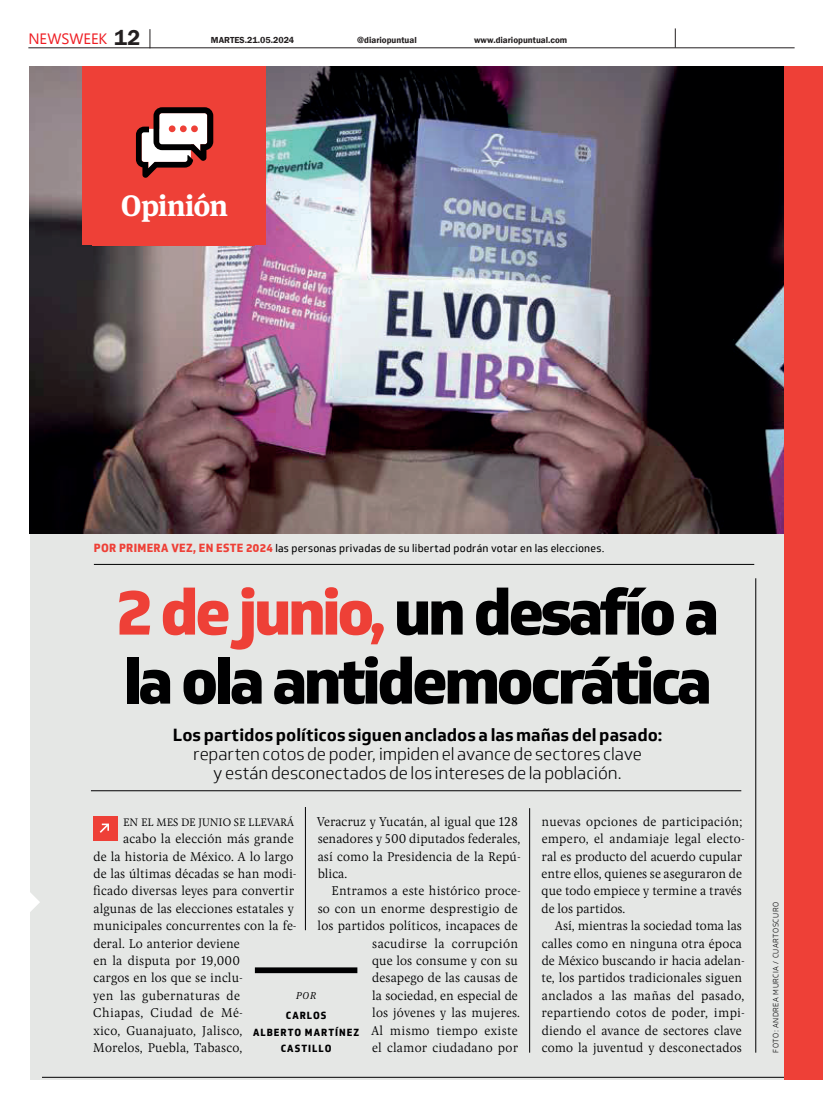
<style>
.page{position:relative;width:823px;height:1106px;background:#fff}
.page>*{position:absolute;margin:0;border:0;box-sizing:border-box;transform-origin:0 0}
.t1{font:800 63.2px/69px "Soleto";letter-spacing:-.07em;color:#000001}
.t2{font:700 29.5px "Meta Serif Pro";letter-spacing:-.03em;color:#fff}
.t3{font:600 22px "Franklin Gothic";color:#231f20}
.t4{font:300 17.1px/18.7px "Soleto";letter-spacing:-.005em;color:#000001;text-align:center}
.t5{font:15px "Segoe UI Historic";color:#ee1d23}
.t6{font:300 13.2px/17.4px "Pona W03";letter-spacing:.005em;color:#000001}
.t7{font:300 13.2px "Pona W03";letter-spacing:.025em;color:#000001}
.t8{font:300 11.3px "Pona W03";color:#000001}
.t9{font:10.8px "Soleto";letter-spacing:.02em;color:#000001;scale:.95 1}
.t10{font:800 10.1px/20px "Soleto";letter-spacing:.105em;color:#000001;text-align:center;scale:.94 1}
.t11{font:600 9px "Franklin Gothic";color:#231f20}
.t12{font:300 7.5px "Soleto";letter-spacing:.065em;color:#000001}
.s1{font-weight:800;font-size:11.5px;color:#ee4037}
.s2{color:#ee4037}
.s3{font-weight:700}
.s4{font-family:"Meta Serif Pro";font-weight:300;font-style:italic}
</style>
<div class="page">
<hr style="left:28px;top:47px;width:766px;height:1px;background:#231f20">
<svg style="left:674px;top:28px;width:1px;height:20px"></svg>
<svg style="left:150px;top:29px;width:1px;height:19px"></svg>
<div style="left:30px;top:66px;width:792px;height:1013px;background:#e5e7e5"></div>
<hr style="left:42px;top:1077px;width:780px;height:1px;background:#000001">
<img style="left:30px;top:66px;width:753px;height:467px">
<div style="left:783px;top:66px;width:39px;height:1013px;background:#ee4037"></div>
<svg style="left:30px;top:892px;width:10px;height:20px"></svg>
<div style="left:255px;top:967px;width:102px;height:6px;background:#000001"></div>
<div style="left:93px;top:816px;width:25px;height:24px;background:#ee4037"></div>
<svg style="left:100px;top:823px;width:9px;height:9px"></svg>
<hr style="left:91px;top:790px;width:649px;height:1px;background:#000001">
<hr style="left:529px;top:808px;width:1px;height:244px;background:#000001">
<hr style="left:755px;top:578px;width:1px;height:474px;background:#000001">
<div style="left:83px;top:66px;width:183px;height:179px;background:#ee4037"></div>
<svg style="left:136px;top:107px;width:77px;height:71px"></svg>
<hr style="left:305px;top:807px;width:1px;height:123px;background:#000001">
<hr style="left:94px;top:564px;width:659px;height:1px;background:#000001">
<p class="t5" style="left:28px;top:30px;width:80px">NEWSWEEK</p>
<p class="t3" style="left:114px;top:25px;width:28px">12</p>
<p class="t11" style="left:211px;top:34px;width:85px">MARTES.21.05.2024</p>
<p class="t11" style="left:357px;top:34px;width:61px">@diariopuntual</p>
<p class="t11" style="left:474px;top:34px;width:95px">www.diariopuntual.com</p>
<p class="t2" style="left:121px;top:181px;width:109px">Opinión</p>
<p class="t9" style="left:94px;top:541px;width:538px"><span class="s1">POR PRIMERA VEZ, EN ESTE 2024</span> las personas privadas de su libertad podrán votar en las elecciones.</p>
<p class="t1" style="left:116px;top:578px;width:605px"><span class="s2">2 de junio,</span> un desafío a la ola antidemocrática</p>
<p class="t4" style="left:173px;top:726px;width:491px"><span class="s3">Los partidos políticos siguen anclados a las mañas del pasado: </span>reparten cotos de poder, impiden el avance de sectores clave<br>y están desconectados de los intereses de la población.</p>
<p class="t8" style="left:123px;top:814px;width:172px">EN EL MES DE JUNIO SE LLEVARÁ</p>
<p class="t6" style="left:93px;top:829px;width:205px;text-indent:30px">acabo la elección más grande de la historia de México. A lo largo de las últimas décadas se han modi&shy;ficado diversas leyes para convertir algunas de las elecciones estatales y municipales concurrentes con la fe&shy;deral. Lo anterior deviene<br>en la disputa por 19,000<br>cargos en los que se inclu-<br>yen las gubernaturas de<br>Chiapas, Ciudad de Mé-<br>xico, Guanajuato, Jalisco,<br>Morelos, Puebla, Tabasco,</p>
<p class="t6" style="left:317px;top:812px;width:202px">Veracruz y Yucatán, al igual que 128</p>
<p class="t6" style="left:317px;top:829px;width:204px">senadores y 500 diputados federales,</p>
<p class="t6" style="left:317px;top:847px;width:204px">así como la Presidencia de la Repú-</p>
<p class="t6" style="left:317px;top:864px;width:31px">blica.</p>
<p class="t6" style="left:331px;top:881px;width:191px">Entramos a este histórico proce-</p>
<p class="t6" style="left:317px;top:899px;width:201px">so con un enorme desprestigio de</p>
<p class="t6" style="left:317px;top:916px;width:201px">los partidos políticos, incapaces de</p>
<p class="t7" style="left:372px;top:934px;width:147px">sacudirse la corrupción</p>
<p class="t6" style="left:372px;top:951px;width:147px">que los consume y con su</p>
<p class="t6" style="left:372px;top:968px;width:147px">desapego de las causas de</p>
<p class="t6" style="left:372px;top:986px;width:147px">la sociedad, en especial de</p>
<p class="t6" style="left:372px;top:1003px;width:149px">los jóvenes y las mujeres.</p>
<p class="t6" style="left:371px;top:1021px;width:148px">Al mismo tiempo existe</p>
<p class="t6" style="left:372px;top:1038px;width:147px">el clamor ciudadano por</p>
<p class="t10" style="left:285px;top:985px;width:45px"><span class="s4">POR<br></span>CARLOS</p>
<p class="t10" style="left:253px;top:1023px;width:114px;line-height:16.7px">ALBERTO MARTÍNEZ<br>CASTILLO</p>
<p class="t6" style="left:541px;top:812px;width:202px">nuevas opciones de participación;</p>
<p class="t6" style="left:541px;top:829px;width:205px">empero, el andamiaje legal electo-</p>
<p class="t6" style="left:541px;top:847px;width:202px">ral es producto del acuerdo cupular</p>
<p class="t6" style="left:541px;top:864px;width:202px">entre ellos, quienes se aseguraron de</p>
<p class="t6" style="left:541px;top:881px;width:202px">que todo empiece y termine a través</p>
<p class="t6" style="left:541px;top:899px;width:85px">de los partidos.</p>
<p class="t6" style="left:555px;top:916px;width:188px">Así, mientras la sociedad toma las</p>
<p class="t6" style="left:541px;top:934px;width:201px">calles como en ninguna otra época</p>
<p class="t6" style="left:541px;top:951px;width:205px">de México buscando ir hacia adelan-</p>
<p class="t6" style="left:541px;top:968px;width:202px">te, los partidos tradicionales siguen</p>
<p class="t6" style="left:541px;top:986px;width:204px">anclados a las mañas del pasado,</p>
<p class="t6" style="left:541px;top:1003px;width:205px">repartiendo cotos de poder, impi-</p>
<p class="t6" style="left:541px;top:1021px;width:201px">diendo el avance de sectores clave</p>
<p class="t6" style="left:541px;top:1038px;width:202px">como la juventud y desconectados</p>
<p class="t12" style="left:770px;top:1052px;width:152px;rotate:-90deg">FOTO: ANDREA MURCIA / CUARTOSCURO</p>
</div>
